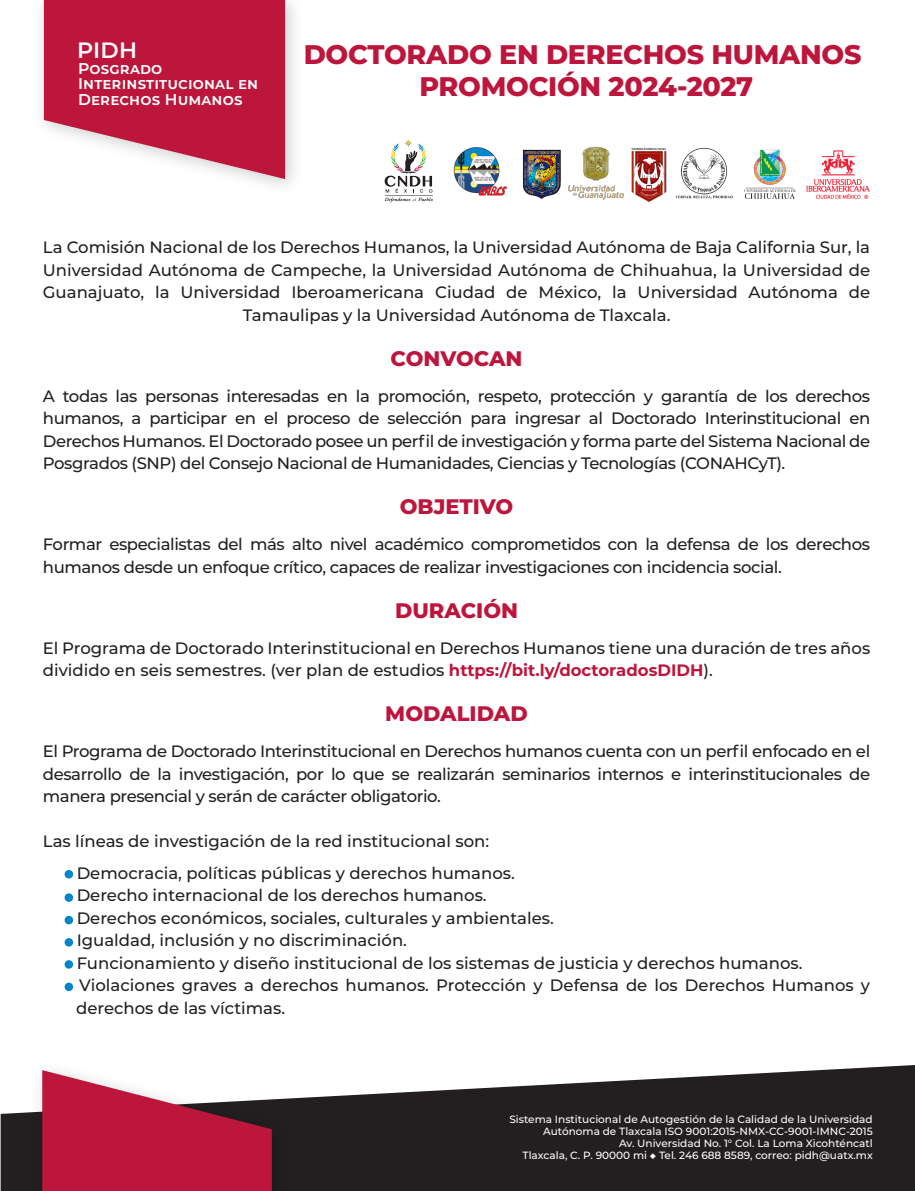
<style>
.page{position:relative;width:915px;height:1191px;background:#fff}
.page>*{position:absolute;margin:0;border:0;box-sizing:border-box;transform-origin:0 0}
.t1{font:800 26.85px/31.8px "Montserrat";letter-spacing:-.01em;color:#bd163c;text-align:center}
.t2{font:600 22.2px "Montserrat";color:#fff}
.t3{font:800 21px "Montserrat";color:#bd163c}
.t4{font:500 16.5px/22.5px "Montserrat";color:#231f20;text-align:justify}
.t5{font:500 16.5px/22.5px "Montserrat";letter-spacing:-.025em;color:#231f20}
.t6{font:600 15.6px/15.6px "Montserrat";letter-spacing:.01em;color:#fff}
.t7{font:500 10.5px/12px "Montserrat";color:#fff;text-align:right}
.s1{font-weight:700;color:#bd163c}
</style>
<div class="page">
<svg style="left:1px;top:1065px;width:913px;height:126px;background:#434040"></svg>
<img style="left:24px;top:1065px;width:273px;height:126px">
<svg style="left:42px;top:1070px;width:230px;height:121px"></svg>
<img style="left:41px;top:0;width:254px;height:186px">
<svg style="left:44px;top:0;width:241px;height:179px;background:#c63b5a"></svg>
<div style="left:65px;top:870px;width:8px;height:8px;background:#0084ca;border-radius:4px"></div>
<div style="left:65px;top:893px;width:8px;height:9px;background:#0084ca;border-radius:4px"></div>
<div style="left:65px;top:916px;width:8px;height:8px;background:#0084ca;border-radius:4px"></div>
<div style="left:65px;top:938px;width:8px;height:8px;background:#0084ca;border-radius:4px"></div>
<div style="left:65px;top:960px;width:8px;height:8px;background:#0084ca;border-radius:4px"></div>
<div style="left:65px;top:982px;width:8px;height:9px;background:#0084ca;border-radius:4px"></div>
<svg style="left:384px;top:139px;width:49px;height:63px"></svg>
<img style="left:806px;top:150px;width:64px;height:49px">
<img style="left:453px;top:146px;width:343px;height:56px">
<h2 class="t2" style="left:77px;top:35px;width:61px">PIDH</h2>
<p class="t6" style="left:78px;top:59px;width:181px">Posgrado<br>Interinstitucional en<br>Derechos Humanos</p>
<h1 class="t1" style="left:303px;top:37px;width:559px">DOCTORADO EN DERECHOS HUMANOS<br>PROMOCIÓN 2024-2027</h1>
<p class="t4" style="left:43px;top:235px;width:828px;text-align:center">La Comisión Nacional de los Derechos Humanos, la Universidad Autónoma de Baja California Sur, la Universidad Autónoma de Campeche, la Universidad Autónoma de Chihuahua, la Universidad de Guanajuato, la Universidad Iberoamericana Ciudad de México, la Universidad Autónoma de Tamaulipas y la Universidad Autónoma de Tlaxcala.</p>
<p class="t3" style="left:390px;top:343px;width:133px">CONVOCAN</p>
<p class="t4" style="left:43px;top:384px;width:828px">A todas las personas interesadas en la promoción, respeto, protección y garantía de los derechos humanos, a participar en el proceso de selección para ingresar al Doctorado Interinstitucional en Derechos Humanos. El Doctorado posee un perfil de investigación y forma parte del Sistema Nacional de Posgrados (SNP) del Consejo Nacional de Humanidades, Ciencias y Tecnologías (CONAHCyT).</p>
<p class="t3" style="left:399px;top:491px;width:115px">OBJETIVO</p>
<p class="t5" style="left:43px;top:532px;width:828px">Formar especialistas del más alto nivel académico comprometidos con la defensa de los derechos humanos desde un enfoque crítico, capaces de realizar investigaciones con incidencia social.</p>
<p class="t3" style="left:395px;top:595px;width:124px">DURACIÓN</p>
<p class="t4" style="left:43px;top:636px;width:828px">El Programa de Doctorado Interinstitucional en Derechos Humanos tiene una duración de tres años dividido en seis semestres. (ver plan de estudios <span class="s1">https://bit.ly/doctoradosDIDH</span>).</p>
<p class="t3" style="left:385px;top:698px;width:144px">MODALIDAD</p>
<p class="t4" style="left:43px;top:739px;width:828px">El Programa de Doctorado Interinstitucional en Derechos humanos cuenta con un perfil enfocado en el desarrollo de la investigación, por lo que se realizarán seminarios internos e interinstitucionales de manera presencial y serán de carácter obligatorio.</p>
<p class="t4" style="left:43px;top:829px;width:448px">Las líneas de investigación de la red institucional son:</p>
<p class="t4" style="left:67px;top:861px;width:449px">• Democracia, políticas públicas y derechos humanos.</p>
<p class="t4" style="left:67px;top:883px;width:421px">• Derecho internacional de los derechos humanos.</p>
<p class="t4" style="left:67px;top:906px;width:488px">• Derechos económicos, sociales, culturales y ambientales.</p>
<p class="t4" style="left:67px;top:928px;width:341px">• Igualdad, inclusión y no discriminación.</p>
<p class="t4" style="left:67px;top:951px;width:736px">• Funcionamiento y diseño institucional de los sistemas de justicia y derechos humanos.</p>
<p class="t4" style="left:76px;top:973px;width:795px;text-indent:-9px">• Violaciones graves a derechos humanos. Protección y Defensa de los Derechos Humanos y derechos de las víctimas.</p>
<p class="t7" style="left:509px;top:1113px;width:365px">Sistema Institucional de Autogestión de la Calidad de la Universidad Autónoma de Tlaxcala ISO 9001:2015-NMX-CC-9001-IMNC-2015<br>Av. Universidad No. 1° Col. La Loma Xicohténcatl<br>Tlaxcala, C. P. 90000 mi ◆ Tel. 246 688 8589, correo: pidh@uatx.mx</p>
</div>
